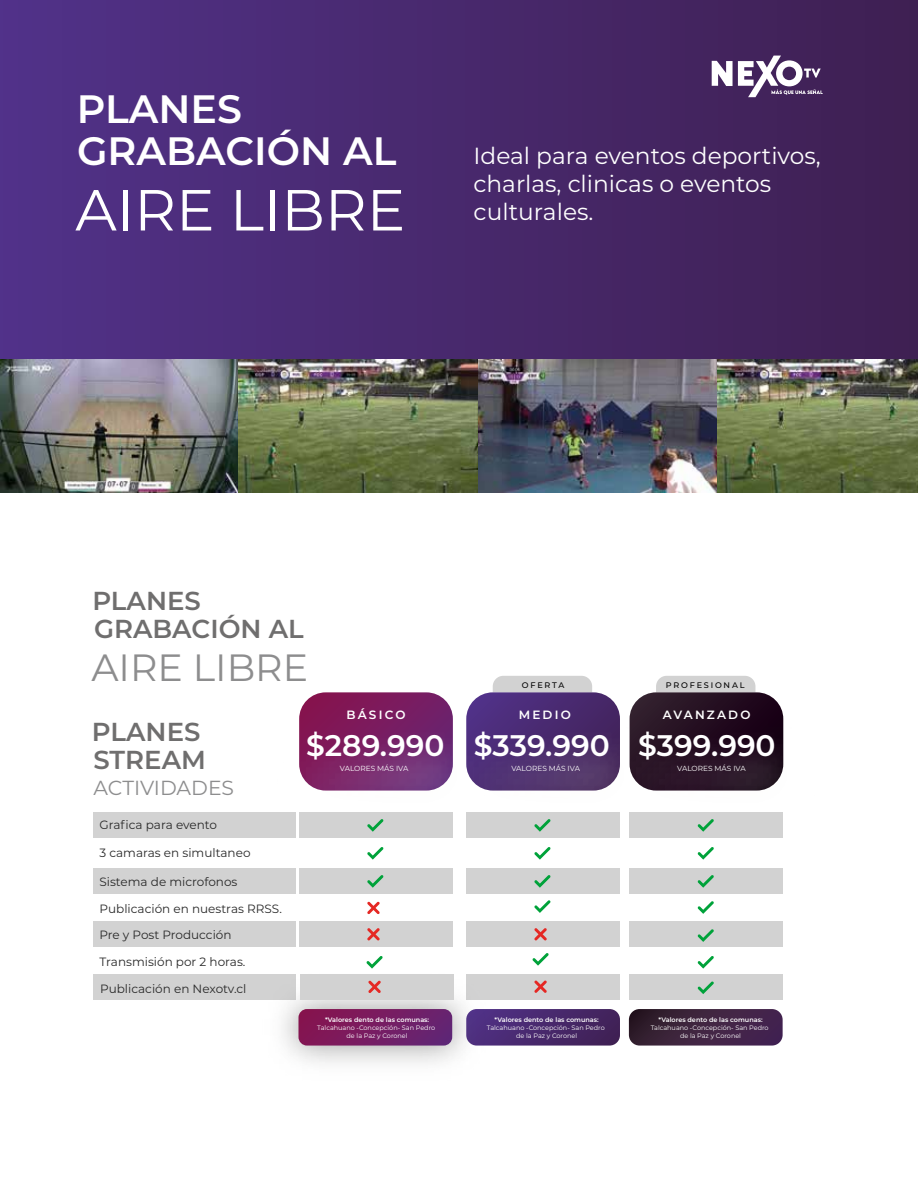
<style>
.page{position:relative;width:918px;height:1188px;background:#fff}
.page>*{position:absolute;margin:0;border:0;box-sizing:border-box;transform-origin:0 0}
.t1{font:57.75px "Montserrat";color:#fff}
.t2{font:600 39.6px/41.7px "Montserrat";color:#fff}
.t3{font:37.95px "Montserrat";color:#8d8d8e}
.t4{font:600 29.7px "Montserrat";color:#fff}
.t5{font:600 25.95px/27.3px "Montserrat";color:#6f6e6e}
.t6{font:23.25px/27.9px "Montserrat";color:#fff}
.t7{font:20.4px "Montserrat";letter-spacing:-.005em;color:#8d8d8e}
.t8{font:12px/26.2px "Montserrat";color:#292929}
.t9{font:600 12px "Montserrat";letter-spacing:.18em;color:#fff}
.t10{font:500 8.1px "Montserrat";letter-spacing:.22em;color:#010101}
.t11{font:7.35px "Montserrat";color:#fff}
.t12{font:6.45px/8.1px "Montserrat";color:#fff;text-align:center}
.t13{font:600 6.45px "Montserrat";color:#fff}
</style>
<div class="page">
<div style="left:93px;top:812px;width:203px;height:26px;background:#d2d2d2"></div>
<div style="left:93px;top:869px;width:203px;height:25px;background:#d2d2d2"></div>
<div style="left:93px;top:922px;width:203px;height:25px;background:#d2d2d2"></div>
<div style="left:93px;top:974px;width:203px;height:26px;background:#d2d2d2"></div>
<svg style="left:507px;top:1009px;width:113px;height:37px;background:#4a2b6a"></svg>
<svg style="left:493px;top:676px;width:99px;height:10px"></svg>
<img style="left:503px;top:686px;width:76px;height:105px">
<div style="left:466px;top:812px;width:154px;height:26px;background:#d2d2d2"></div>
<div style="left:466px;top:869px;width:154px;height:25px;background:#d2d2d2"></div>
<div style="left:466px;top:922px;width:154px;height:25px;background:#d2d2d2"></div>
<svg style="left:534px;top:819px;width:17px;height:13px"></svg>
<svg style="left:534px;top:875px;width:17px;height:13px"></svg>
<svg style="left:534px;top:900px;width:17px;height:13px"></svg>
<svg style="left:532px;top:953px;width:17px;height:13px"></svg>
<svg style="left:534px;top:847px;width:17px;height:13px"></svg>
<svg style="left:534px;top:928px;width:13px;height:12px"></svg>
<div style="left:466px;top:974px;width:154px;height:26px;background:#d2d2d2"></div>
<svg style="left:534px;top:980px;width:13px;height:13px"></svg>
<svg style="left:629px;top:1009px;width:154px;height:37px;background:#432945"></svg>
<svg style="left:656px;top:676px;width:100px;height:10px"></svg>
<img style="left:579px;top:686px;width:205px;height:152px">
<div style="left:630px;top:812px;width:153px;height:26px;background:#d2d2d2"></div>
<div style="left:630px;top:869px;width:153px;height:25px;background:#d2d2d2"></div>
<div style="left:630px;top:922px;width:153px;height:25px;background:#d2d2d2"></div>
<svg style="left:698px;top:819px;width:16px;height:13px"></svg>
<svg style="left:698px;top:875px;width:16px;height:13px"></svg>
<svg style="left:698px;top:847px;width:16px;height:13px"></svg>
<svg style="left:698px;top:929px;width:16px;height:13px"></svg>
<svg style="left:698px;top:956px;width:16px;height:13px"></svg>
<div style="left:630px;top:974px;width:153px;height:26px;background:#d2d2d2"></div>
<svg style="left:698px;top:981px;width:16px;height:13px"></svg>
<svg style="left:698px;top:901px;width:16px;height:13px"></svg>
<img style="left:282px;top:997px;width:225px;height:66px">
<svg style="left:298px;top:1009px;width:154px;height:37px;background:#782164"></svg>
<img style="left:299px;top:686px;width:204px;height:105px">
<div style="left:299px;top:812px;width:154px;height:26px;background:#d2d2d2"></div>
<div style="left:299px;top:869px;width:154px;height:25px;background:#d2d2d2"></div>
<div style="left:299px;top:922px;width:154px;height:25px;background:#d2d2d2"></div>
<svg style="left:367px;top:819px;width:17px;height:13px"></svg>
<svg style="left:367px;top:875px;width:17px;height:13px"></svg>
<svg style="left:366px;top:956px;width:17px;height:13px"></svg>
<svg style="left:367px;top:847px;width:17px;height:13px"></svg>
<svg style="left:367px;top:902px;width:13px;height:12px"></svg>
<svg style="left:367px;top:928px;width:13px;height:12px"></svg>
<div style="left:300px;top:974px;width:154px;height:26px;background:#d2d2d2"></div>
<svg style="left:368px;top:981px;width:13px;height:12px"></svg>
<div style="left:0;top:0;width:918px;height:492px;background:linear-gradient(to right,#513289,#3f2052)"></div>
<svg style="left:712px;top:56px;width:111px;height:41px"></svg>
<img style="left:478px;top:360px;width:239px;height:132px">
<img style="left:717px;top:360px;width:201px;height:132px">
<img style="left:0;top:360px;width:478px;height:132px">
<h2 class="t2" style="left:77px;top:86px;width:321px">PLANES<br>GRABACIÓN AL</h2>
<h1 class="t1" style="left:75px;top:170px;width:332px">AIRE LIBRE</h1>
<h3 class="t6" style="left:474px;top:141px;width:349px">Ideal para eventos deportivos, charlas, clinicas o eventos culturales.</h3>
<h3 class="t5" style="left:92px;top:586px;width:213px">PLANES<br>GRABACIÓN AL</h3>
<h3 class="t3" style="left:91px;top:641px;width:218px">AIRE LIBRE</h3>
<p class="t10" style="left:522px;top:680px;width:44px">OFERTA</p>
<p class="t10" style="left:666px;top:680px;width:80px">PROFESIONAL</p>
<h3 class="t5" style="left:92px;top:717px;width:116px">PLANES<br>STREAM</h3>
<h3 class="t7" style="left:94px;top:773px;width:142px">ACTIVIDADES</h3>
<p class="t8" style="left:99px;top:811px;width:119px">Grafica para evento</p>
<p class="t8" style="left:99px;top:839px;width:153px">3 camaras en simultaneo</p>
<p class="t8" style="left:99px;top:869px;width:139px">Sistema de microfonos</p>
<p class="t8" style="left:99px;top:895px;width:184px">Publicación en nuestras RRSS.</p>
<p class="t8" style="left:99px;top:922px;width:148px">Pre y Post Producción<br>Transmisión por 2 horas.</p>
<p class="t8" style="left:100px;top:975px;width:148px">Publicación en Nexotv.cl</p>
<p class="t9" style="left:347px;top:706px;width:61px">BÁSICO</p>
<h3 class="t4" style="left:306px;top:724px;width:140px">$289.990</h3>
<p class="t9" style="left:519px;top:706px;width:54px">MEDIO</p>
<h3 class="t4" style="left:474px;top:724px;width:137px">$339.990</h3>
<p class="t11" style="left:511px;top:764px;width:70px">VALORES MÁS IVA</p>
<p class="t9" style="left:663px;top:706px;width:89px">AVANZADO</p>
<h3 class="t4" style="left:638px;top:724px;width:139px">$399.990</h3>
<p class="t11" style="left:340px;top:764px;width:70px">VALORES MÁS IVA</p>
<p class="t11" style="left:677px;top:764px;width:70px">VALORES MÁS IVA</p>
<p class="t13" style="left:325px;top:1015px;width:106px">*Valores dento de las comunas:</p>
<p class="t12" style="left:317px;top:1023px;width:119px">Talcahuano -Concepción- San Pedro de la Paz y Coronel</p>
<p class="t13" style="left:495px;top:1015px;width:106px">*Valores dento de las comunas:</p>
<p class="t12" style="left:487px;top:1023px;width:119px">Talcahuano -Concepción- San Pedro de la Paz y Coronel</p>
<p class="t13" style="left:658px;top:1015px;width:106px">*Valores dento de las comunas:</p>
<p class="t12" style="left:651px;top:1023px;width:119px">Talcahuano -Concepción- San Pedro de la Paz y Coronel</p>
</div>
